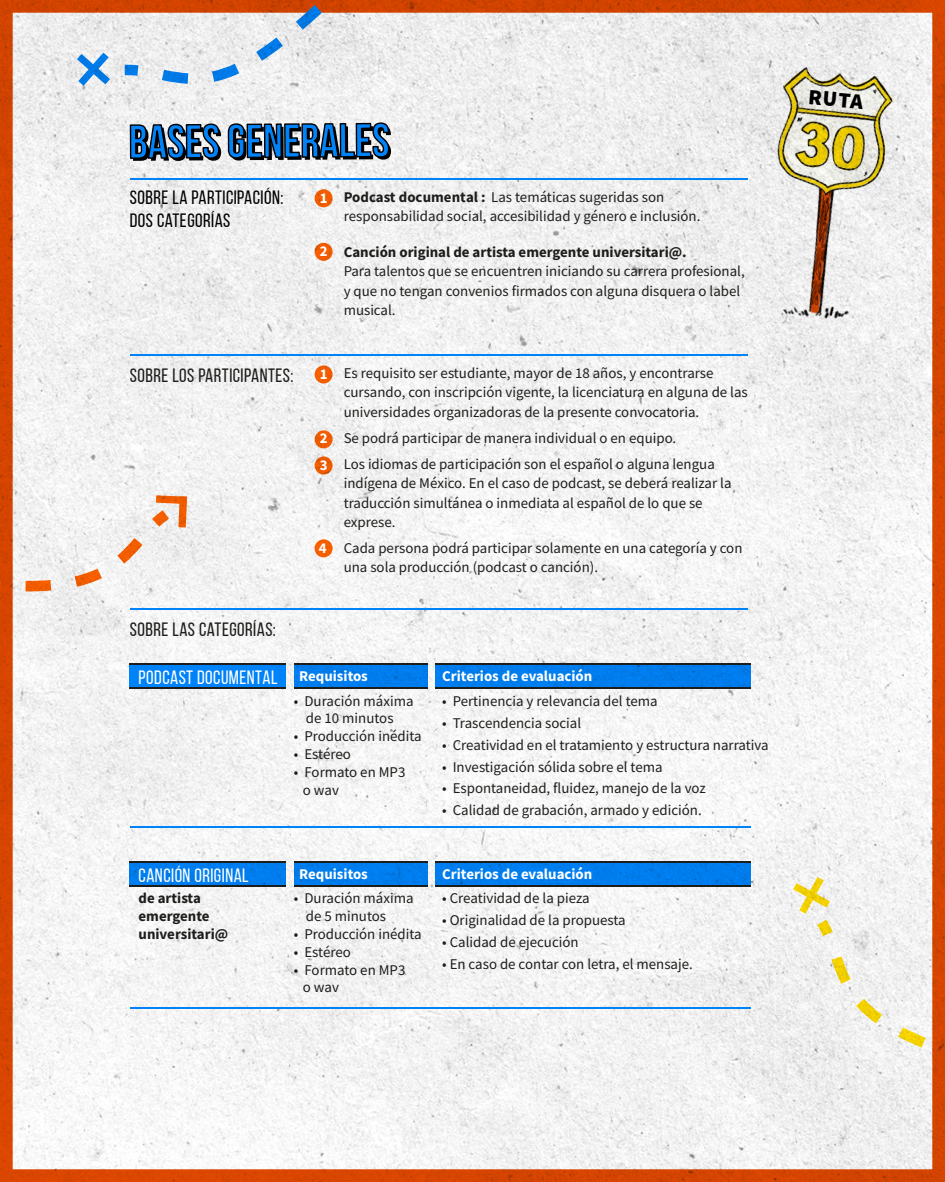
<style>
.page{position:relative;width:945px;height:1182px;background:#fff}
.page>*{position:absolute;margin:0;border:0;box-sizing:border-box;transform-origin:0 0}
.t1{font:900 21.79px "Source Sans Pro";color:#000}
.t2{font:19.25px "Bebas Neue";letter-spacing:.025em;color:#1d1d1b}
.t3{font:19.25px/23.1px "Bebas Neue";letter-spacing:.025em;color:#000}
.t4{font:19.25px "Bebas Neue";letter-spacing:.025em;color:#fff}
.t5{font:14.88px/19.2px "Source Sans Pro";color:#1d1d1b}
.t6{font:700 14.88px/17.8px "Source Sans Pro";color:#1d1d1b}
.t7{font:700 14.88px/27.1px "Source Sans Pro";color:#fff}
.s1{font-weight:700}
</style>
<div class="page">
<img style="left:0;top:0;width:945px;height:1181px">
<hr style="left:130px;top:353px;width:617px;height:2px;background:#0083f8">
<hr style="left:130px;top:178px;width:617px;height:1px;background:#0083f8">
<hr style="left:130px;top:608px;width:617px;height:2px;background:#0083f8">
<hr style="left:130px;top:826px;width:621px;height:2px;background:#0083f8">
<hr style="left:294px;top:663px;width:133px;height:2px;background:#1d1d1b">
<hr style="left:435px;top:663px;width:316px;height:2px;background:#1d1d1b">
<hr style="left:130px;top:1007px;width:621px;height:2px;background:#0083f8">
<hr style="left:294px;top:687px;width:133px;height:2px;background:#1d1d1b">
<hr style="left:435px;top:687px;width:316px;height:2px;background:#1d1d1b">
<hr style="left:130px;top:860px;width:156px;height:2px;background:#1d1d1b">
<hr style="left:294px;top:860px;width:133px;height:2px;background:#1d1d1b">
<hr style="left:435px;top:860px;width:316px;height:2px;background:#1d1d1b">
<hr style="left:130px;top:884px;width:156px;height:2px;background:#1d1d1b">
<hr style="left:294px;top:884px;width:133px;height:2px;background:#1d1d1b">
<hr style="left:435px;top:884px;width:316px;height:2px;background:#1d1d1b">
<svg style="left:0;top:0;width:394px;height:595px"></svg>
<div style="left:130px;top:665px;width:156px;height:22px;background:#0083f8"></div>
<hr style="left:130px;top:663px;width:156px;height:2px;background:#1d1d1b">
<hr style="left:130px;top:687px;width:156px;height:2px;background:#1d1d1b">
<p class="t3" style="left:130px;top:186px;width:155px">SOBRE LA PARTICIPACIÓN:<br>DOS CATEGORÍAS</p>
<p class="t2" style="left:130px;top:365px;width:165px">SOBRE LOS PARTICIPANTES:</p>
<p class="t2" style="left:130px;top:619px;width:148px">SOBRE LAS CATEGORÍAS:</p>
<p class="t7" style="left:320px;top:184px;width:9px">1</p>
<p class="t7" style="left:320px;top:237px;width:9px">2</p>
<p class="t5" style="left:344px;top:187px;width:358px"><span class="s1">Podcast documental :</span> Las temáticas sugeridas son responsabilidad social, accesibilidad y género e inclusión.</p>
<p class="t6" style="left:344px;top:243px;width:345px">Canción original de artista emergente universitari@.</p>
<p class="t5" style="left:344px;top:262px;width:403px">Para talentos que se encuentren iniciando su carrera profesional, y que no tengan convenios firmados con alguna disquera o label musical.</p>
<p class="t7" style="left:320px;top:360px;width:9px">1</p>
<p class="t7" style="left:320px;top:424px;width:9px">2<br>3</p>
<p class="t7" style="left:319px;top:534px;width:9px">4</p>
<p class="t5" style="left:344px;top:363px;width:406px">Es requisito ser estudiante, mayor de 18 años, y encontrarse cursando, con inscripción vigente, la licenciatura en alguna de las universidades organizadoras de la presente convocatoria.</p>
<p class="t5" style="left:344px;top:424px;width:373px;line-height:26.2px">Se podrá participar de manera individual o en equipo.<br>Los idiomas de participación son el español o alguna lengua</p>
<p class="t5" style="left:344px;top:473px;width:389px">indígena de México. En el caso de podcast, se deberá realizar la traducción simultánea o inmediata al español de lo que se exprese.</p>
<p class="t5" style="left:344px;top:538px;width:400px">Cada persona podrá participar solamente en una categoría y con una sola producción (podcast o canción).</p>
<p class="t4" style="left:139px;top:666px;width:141px">PODCAST DOCUMENTAL</p>
<p class="t7" style="left:299px;top:662px;width:70px">Requisitos</p>
<p class="t5" style="left:294px;top:691px;width:121px;line-height:17.8px;text-align:center">• Duración máxima de 10 minutos</p>
<p class="t5" style="left:294px;top:726px;width:129px">• Producción inédita</p>
<p class="t5" style="left:294px;top:744px;width:58px">• Estéreo</p>
<p class="t5" style="left:303px;top:763px;width:104px;line-height:17.8px;text-indent:-9px">• Formato en MP3 o wav</p>
<p class="t4" style="left:139px;top:864px;width:112px">CANCIÓN ORIGINAL</p>
<p class="t6" style="left:139px;top:888px;width:91px">de artista emergente universitari@</p>
<p class="t7" style="left:299px;top:859px;width:70px">Requisitos</p>
<p class="t5" style="left:306px;top:889px;width:109px;line-height:17.8px;text-indent:-12px">• Duración máxima de 5 minutos</p>
<p class="t5" style="left:294px;top:924px;width:129px">• Producción inédita</p>
<p class="t5" style="left:294px;top:941px;width:58px">• Estéreo</p>
<p class="t5" style="left:303px;top:960px;width:104px;line-height:17.8px;text-indent:-9px">• Formato en MP3 o wav</p>
<p class="t7" style="left:442px;top:662px;width:152px">Criterios de evaluación</p>
<p class="t5" style="left:442px;top:691px;width:217px">• Pertinencia y relevancia del tema</p>
<p class="t5" style="left:442px;top:713px;width:141px">• Trascendencia social</p>
<p class="t5" style="left:442px;top:735px;width:328px">• Creatividad en el tratamiento y estructura narrativa</p>
<p class="t5" style="left:442px;top:756px;width:222px">• Investigación sólida sobre el tema</p>
<p class="t5" style="left:442px;top:778px;width:265px">• Espontaneidad, fluidez, manejo de la voz</p>
<p class="t5" style="left:442px;top:800px;width:261px">• Calidad de grabación, armado y edición.</p>
<p class="t7" style="left:442px;top:860px;width:152px">Criterios de evaluación</p>
<p class="t5" style="left:442px;top:888px;width:149px">• Creatividad de la pieza</p>
<p class="t5" style="left:442px;top:910px;width:185px">• Originalidad de la propuesta</p>
<p class="t5" style="left:442px;top:932px;width:138px">• Calidad de ejecución</p>
<p class="t5" style="left:442px;top:954px;width:252px">• En caso de contar con letra, el mensaje.</p>
<h1 class="t1" style="left:810px;top:82px;width:57px;rotate:5deg">RUTA</h1>
</div>
